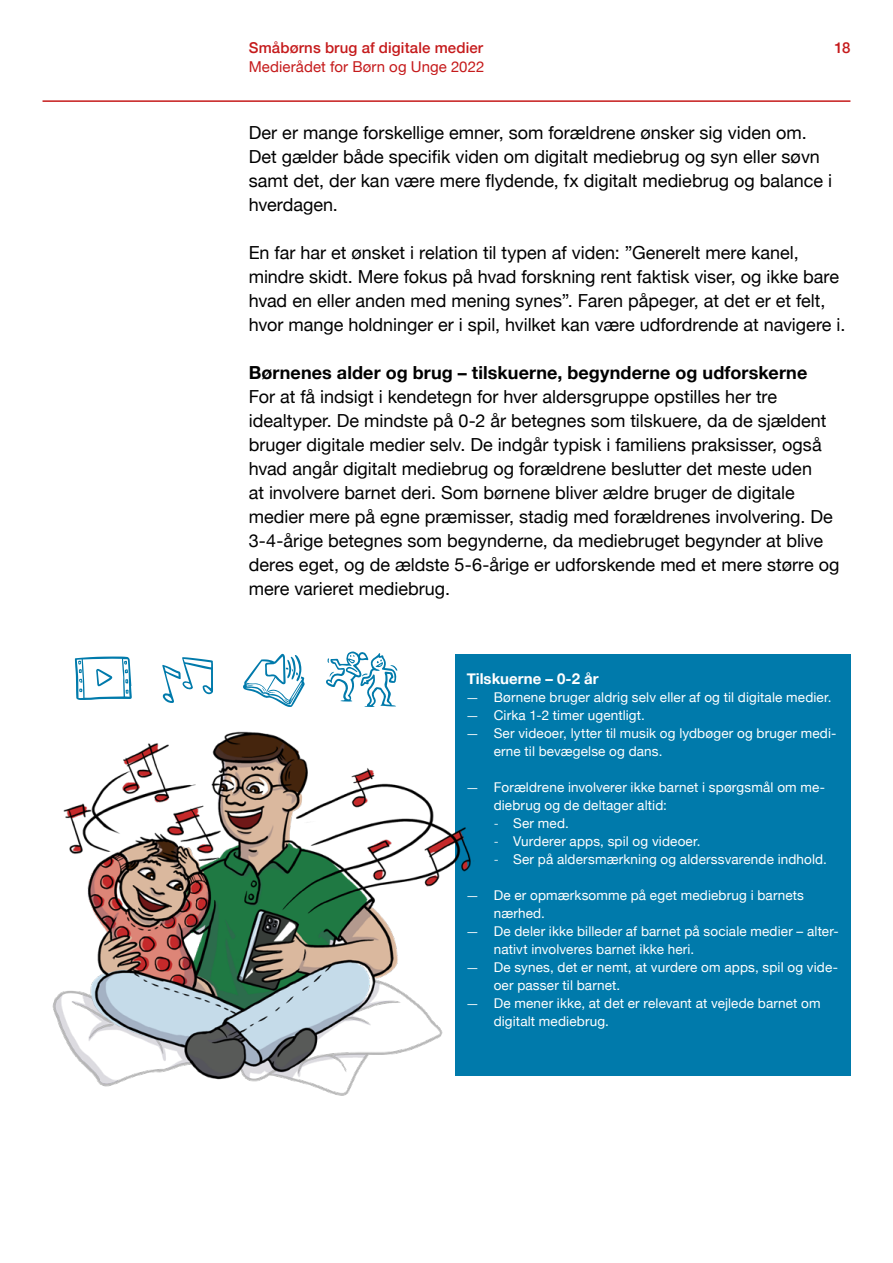
<style>
.page{position:relative;width:893px;height:1263px;background:#fff}
.page>*{position:absolute;margin:0;border:0;box-sizing:border-box;transform-origin:0 0}
.t1{font:18px/24px "Helvetica Neue";color:#000}
.t2{font:700 18px "Helvetica Neue";letter-spacing:.005em;color:#000}
.t3{font:500 15px "Helvetica Neue";letter-spacing:.01em;color:#c51a1b}
.t4{font:15px "Helvetica Neue";letter-spacing:.005em;color:#c51a1b}
.t5{font:700 15px "Helvetica Neue";color:#fff}
.t6{font:13.5px/18px "Helvetica Neue";letter-spacing:.01em;color:#fff}
.s1{font-family:"Source Serif Variable";font-style:italic}
.s2{font-family:"Helvetica Neue LT Std";font-weight:300}
</style>
<div class="page">
<hr style="left:43px;top:100px;width:807px;height:2px;background:#c51a1b">
<div style="left:455px;top:654px;width:395px;height:422px;background:#007aab"></div>
<img style="left:52px;top:731px;width:422px;height:365px">
<svg style="left:75px;top:656px;width:57px;height:44px"></svg>
<svg style="left:162px;top:657px;width:51px;height:46px"></svg>
<svg style="left:243px;top:653px;width:62px;height:54px"></svg>
<svg style="left:326px;top:651px;width:71px;height:56px"></svg>
<p class="t3" style="left:249px;top:36px;width:236px">Småbørns brug af digitale medier</p>
<p class="t4" style="left:249px;top:56px;width:237px">Medierådet for Børn og Unge 2022</p>
<p class="t3" style="left:834px;top:36px;width:17px">18</p>
<p class="t1" style="left:249px;top:122px;width:585px">Der er mange forskellige emner, som forældrene ønsker sig viden om.<br>Det gælder både specifik viden om digitalt mediebrug og syn eller søvn samt det, der kan være mere flydende, fx digitalt mediebrug og balance i hverdagen.</p>
<p class="t1" style="left:249px;top:242px;width:598px">En far har et ønsket i relation til typen af viden: ”Generelt mere kanel, mindre skidt. Mere fokus på hvad forskning rent faktisk viser, og ikke bare hvad en eller anden med mening synes”. Faren påpeger, at det er et felt, hvor mange holdninger er i spil, hvilket kan være udfordrende at navigere i.</p>
<p class="t2" style="left:249px;top:359px;width:560px">Børnenes alder og brug – tilskuerne, begynderne og udforskerne</p>
<p class="t1" style="left:249px;top:386px;width:592px">For at få indsigt i kendetegn for hver aldersgruppe opstilles her tre idealtyper. De mindste på 0-2 år betegnes som tilskuere, da de sjældent bruger digitale medier selv. De indgår typisk i familiens praksisser, også hvad angår digitalt mediebrug og forældrene beslutter det meste uden<br>at involvere barnet deri. Som børnene bliver ældre bruger de digitale medier mere på egne præmisser, stadig med forældrenes involvering. De 3-4-årige betegnes som begynderne, da mediebruget begynder at blive deres eget, og de ældste 5-6-årige er udforskende med et mere større og mere varieret mediebrug.</p>
<p class="t5" style="left:467px;top:667px;width:133px">Tilskuerne – 0-2 år</p>
<p class="t6" style="left:467px;top:689px;width:366px"><span class="s1">—</span> Børnene bruger aldrig selv eller af og til digitale medier.</p>
<p class="t6" style="left:467px;top:707px;width:180px"><span class="s1">—</span> Cirka 1-2 timer ugentligt.</p>
<p class="t6" style="left:494px;top:725px;width:344px;text-indent:-27px"><span class="s1">—</span> Ser videoer, lytter til musik og lydbøger og bruger medi&shy;erne til bevægelse og dans.</p>
<p class="t6" style="left:494px;top:779px;width:333px;text-indent:-27px"><span class="s1">—</span> Forældrene involverer ikke barnet i spørgsmål om me&shy;diebrug og de deltager altid:</p>
<p class="t6" style="left:494px;top:815px;width:77px"><span class="s2">-</span> Ser med.</p>
<p class="t6" style="left:494px;top:833px;width:208px"><span class="s2">-</span> Vurderer apps, spil og videoer.</p>
<p class="t6" style="left:494px;top:851px;width:335px"><span class="s2">-</span> Ser på aldersmærkning og alderssvarende indhold.</p>
<p class="t6" style="left:494px;top:887px;width:312px;text-indent:-27px"><span class="s1">—</span> De er opmærksomme på eget mediebrug i barnets nærhed.</p>
<p class="t6" style="left:494px;top:923px;width:346px;text-indent:-27px"><span class="s1">—</span> De deler ikke billeder af barnet på sociale medier – alter&shy;nativt involveres barnet ikke heri.</p>
<p class="t6" style="left:494px;top:959px;width:346px;text-indent:-27px"><span class="s1">—</span> De synes, det er nemt, at vurdere om apps, spil og vide&shy;oer passer til barnet.</p>
<p class="t6" style="left:494px;top:995px;width:328px;text-indent:-27px"><span class="s1">—</span> De mener ikke, at det er relevant at vejlede barnet om digitalt mediebrug.</p>
</div>
